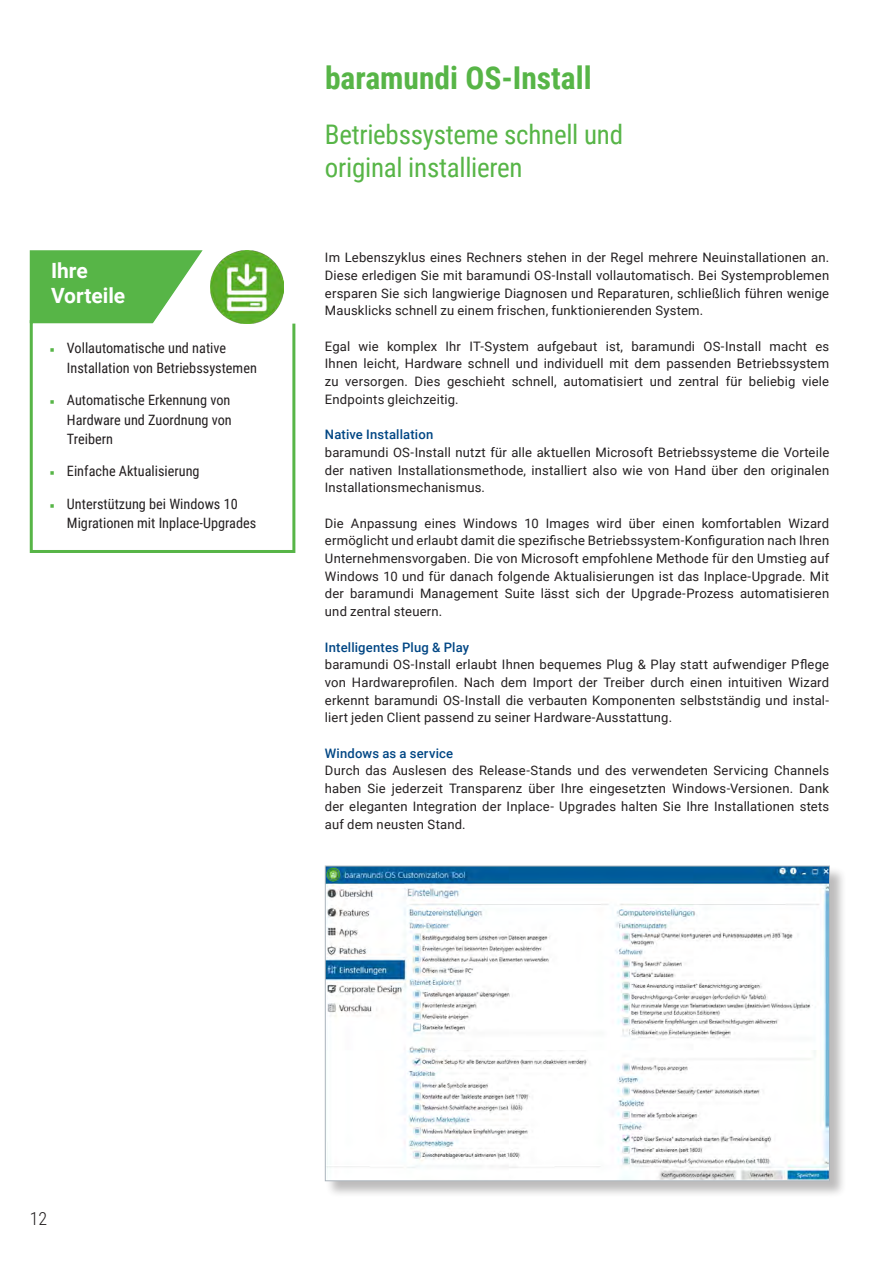
<style>
.page{position:relative;width:893px;height:1263px;background:#fff}
.page>*{position:absolute;margin:0;border:0;box-sizing:border-box;transform-origin:0 0}
._01_Headline_Produkt{font:700 31.5px "Roboto Condensed";color:#57b547}
._01_Subhead_Produkt{font:27px/33px "Roboto Condensed";letter-spacing:-.01em;color:#57b547}
.t1{font:700 21px/25.2px "Roboto";color:#fff}
.t2{font:300 18px "Roboto Condensed";color:#231f20}
.t3{font:14.25px/19.5px "Roboto Condensed";color:#231f20}
.Fließtext{font:13.05px/17.7px "Roboto";letter-spacing:.015em;color:#231f20;text-align:justify}
.Zwischenüberschrift{font:500 13.05px "Roboto";letter-spacing:.01em;color:#004684}
.s1{font-family:"Minion Pro";font-size:12px;color:#57b547}
</style>
<div class="page">
<div style="left:325px;top:866px;width:521px;height:332px;background:#231f20;opacity:.3"></div>
<img style="left:327px;top:868px;width:501px;height:311px">
<div style="left:325px;top:866px;width:505px;height:315px;border:1px solid #abb4bc"></div>
<svg style="left:29px;top:250px;width:267px;height:303px"></svg>
<img style="left:211px;top:250px;width:73px;height:73px">
<p class="t1" style="left:51px;top:257px;width:76px">Ihre<br>Vorteile</p>
<p class="t3" style="left:67px;top:338px;width:191px;text-indent:-17px"><span class="s1">■</span> Vollautomatische und native<br>Installation von Betriebssystemen</p>
<p class="t3" style="left:67px;top:390px;width:166px;text-align:justify;text-indent:-17px"><span class="s1">■</span> Automatische Erkennung von Hardware und Zuordnung von Treibern</p>
<p class="t3" style="left:50px;top:461px;width:151px"><span class="s1">■</span> Einfache Aktualisierung</p>
<p class="t3" style="left:67px;top:493px;width:191px;text-indent:-17px"><span class="s1">■</span> Unterstützung bei Windows 10<br>Migrationen mit Inplace-Upgrades</p>
<p class="_01_Headline_Produkt" style="left:325px;top:56px;width:268px">baramundi OS-Install</p>
<p class="_01_Subhead_Produkt" style="left:325px;top:116px;width:300px">Betriebssysteme schnell und original installieren</p>
<p class="Fließtext" style="left:325px;top:248px;width:506px">Im Lebenszyklus eines Rechners stehen in der Regel mehrere Neuinstallationen an.<br>Diese erledigen Sie mit baramundi OS-Install vollautomatisch. Bei Systemproblemen ersparen Sie sich langwierige Diagnosen und Reparaturen, schließlich führen wenige Mausklicks schnell zu einem frischen, funktionierenden System.</p>
<p class="Fließtext" style="left:325px;top:337px;width:506px">Egal wie komplex Ihr IT-System aufgebaut ist, baramundi OS-Install macht es Ihnen leicht, Hardware schnell und individuell mit dem passenden Betriebssystem zu versorgen. Dies geschieht schnell, automatisiert und zentral für beliebig viele Endpoints gleichzeitig.</p>
<p class="Zwischenüberschrift" style="left:325px;top:425px;width:110px">Native Installation</p>
<p class="Fließtext" style="left:325px;top:443px;width:506px">baramundi OS-Install nutzt für alle aktuellen Microsoft Betriebssysteme die Vorteile der nativen Installationsmethode, installiert also wie von Hand über den originalen Installationsmechanismus.</p>
<p class="Fließtext" style="left:325px;top:514px;width:506px">Die Anpassung eines Windows 10 Images wird über einen komfortablen Wizard ermöglicht und erlaubt damit die spezifische Betriebssystem-Konfiguration nach Ihren Unternehmensvorgaben. Die von Microsoft empfohlene Methode für den Umstieg auf Windows 10 und für danach folgende Aktualisierungen ist das Inplace-Upgrade. Mit der baramundi Management Suite lässt sich der Upgrade-Prozess automatisieren und zentral steuern.</p>
<p class="Zwischenüberschrift" style="left:325px;top:638px;width:146px">Intelligentes Plug &amp; Play</p>
<p class="Fließtext" style="left:325px;top:655px;width:506px">baramundi OS-Install erlaubt Ihnen bequemes Plug &amp; Play statt aufwendiger Pflege von Hardwareprofilen. Nach dem Import der Treiber durch einen intuitiven Wizard erkennt baramundi OS-Install die verbauten Komponenten selbstständig und instal&shy;liert jeden Client passend zu seiner Hardware-Ausstattung.</p>
<p class="Zwischenüberschrift" style="left:325px;top:744px;width:130px">Windows as a service</p>
<p class="Fließtext" style="left:325px;top:761px;width:506px">Durch das Auslesen des Release-Stands und des verwendeten Servicing Channels haben Sie jederzeit Transparenz über Ihre eingesetzten Windows-Versionen. Dank der eleganten Integration der Inplace- Upgrades halten Sie Ihre Installationen stets auf dem neusten Stand.</p>
<p class="t2" style="left:30px;top:1206px;width:19px">12</p>
</div>
